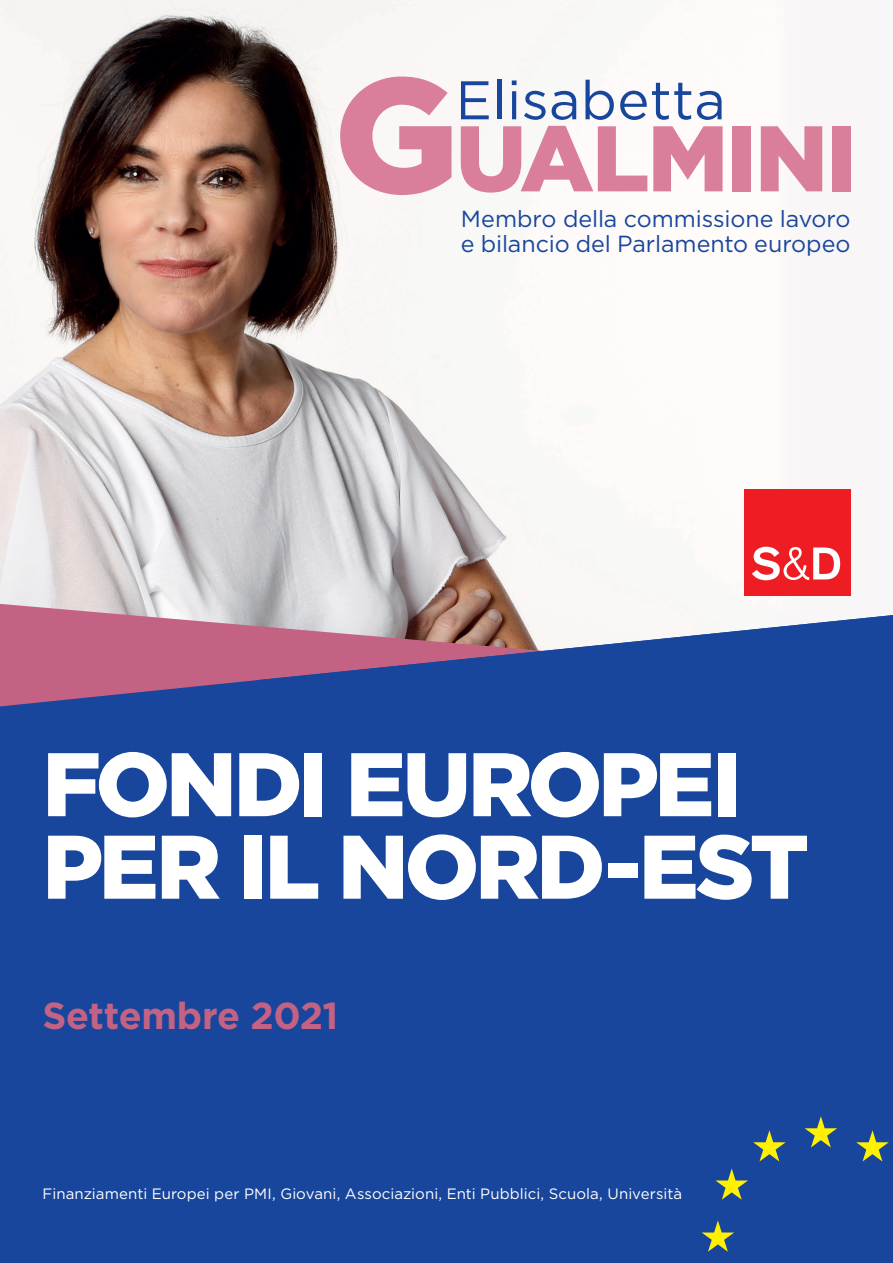
<style>
.page{position:relative;width:893px;height:1263px;background:#fff}
.page>*{position:absolute;margin:0;border:0;box-sizing:border-box;transform-origin:0 0}
.t1{font:900 90px/82.5px "Gotham";letter-spacing:-.045em;color:#fff}
.t2{font:700 37.5px "Gotham";letter-spacing:-.015em;color:#c46284}
.t3{font:23.25px/25.5px "Gotham";letter-spacing:-.005em;color:#18469d}
.t4{font:15px "Gotham";letter-spacing:.005em;color:#fff}
</style>
<div class="page">
<div style="left:0;top:0;width:893px;height:668px;background:#f8f6f7"></div>
<img style="left:0;top:9px;width:813px;height:595px">
<svg style="left:0;top:604px;width:520px;height:11px;background:#c4afb2"></svg>
<div style="left:0;top:615px;width:893px;height:408px;background:#18469d"></div>
<svg style="left:461px;top:81px;width:28px;height:38px"></svg>
<div style="left:497px;top:80px;width:5px;height:39px;background:#18469d"></div>
<svg style="left:512px;top:80px;width:5px;height:39px"></svg>
<svg style="left:524px;top:91px;width:22px;height:29px"></svg>
<svg style="left:552px;top:91px;width:24px;height:29px"></svg>
<svg style="left:585px;top:80px;width:29px;height:40px"></svg>
<svg style="left:620px;top:83px;width:71px;height:37px"></svg>
<svg style="left:697px;top:91px;width:25px;height:29px"></svg>
<svg style="left:340px;top:77px;width:111px;height:118px"></svg>
<svg style="left:461px;top:126px;width:186px;height:67px"></svg>
<svg style="left:653px;top:126px;width:69px;height:65px"></svg>
<div style="left:733px;top:126px;width:18px;height:65px;background:#d97f9a"></div>
<svg style="left:761px;top:126px;width:61px;height:65px"></svg>
<div style="left:832px;top:126px;width:18px;height:65px;background:#d97f9a"></div>
<div style="left:744px;top:489px;width:106px;height:106px;background:#ee1d23"></div>
<svg style="left:752px;top:547px;width:88px;height:33px"></svg>
<svg style="left:255px;top:615px;width:638px;height:65px"></svg>
<div style="left:0;top:1023px;width:893px;height:240px;background:#18469d"></div>
<svg style="left:805px;top:1116px;width:32px;height:31px"></svg>
<svg style="left:753px;top:1130px;width:33px;height:31px"></svg>
<svg style="left:715px;top:1168px;width:33px;height:32px"></svg>
<svg style="left:702px;top:1220px;width:32px;height:32px"></svg>
<svg style="left:856px;top:1130px;width:33px;height:31px"></svg>
<p class="t3" style="left:461px;top:205px;width:391px">Membro della commissione lavoro e bilancio del Parlamento europeo</p>
<p class="t1" style="left:43px;top:742px;width:768px">FONDI EUROPEI<br>PER IL NORD-EST</p>
<p class="t2" style="left:43px;top:991px;width:297px">Settembre 2021</p>
<p class="t4" style="left:43px;top:1184px;width:641px">Finanziamenti Europei per PMI, Giovani, Associazioni, Enti Pubblici, Scuola, Università</p>
</div>
